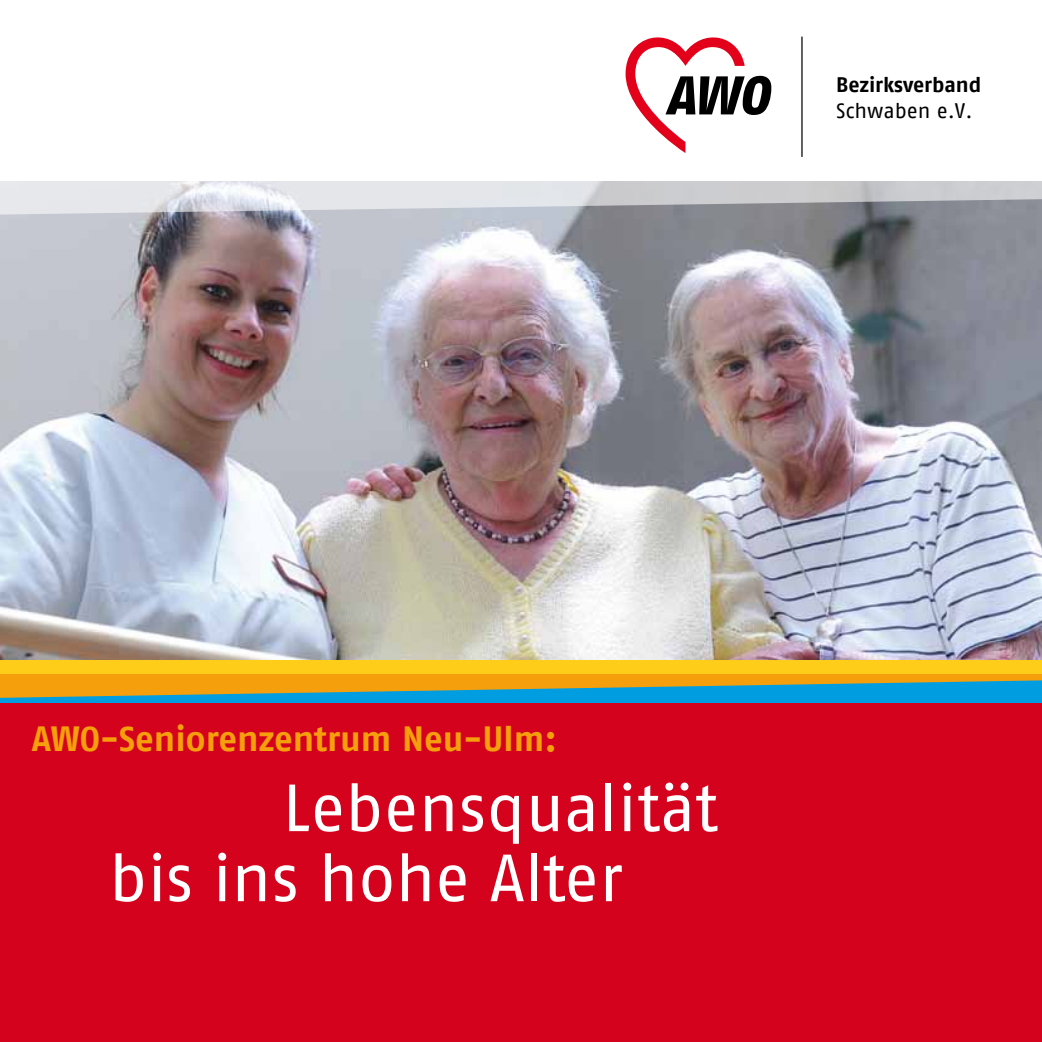
<style>
.page{position:relative;width:1042px;height:1042px;background:#fff}
.page>*{position:absolute;margin:0;border:0;box-sizing:border-box;transform-origin:0 0}
.t1{font:66.5px/70px "AWO Fago Office";color:#fff}
.t2{font:700 35px "AWO Fago Office";color:#f59f0d}
.t3{font:700 21px "AWO Fago Office";letter-spacing:-.005em;color:#000}
.t4{font:21px "AWO Fago Office";color:#000}
</style>
<div class="page">
<img style="left:0;top:215px;width:1042px;height:445px">
<div style="left:0;top:702px;width:1042px;height:340px;background:#d4021d"></div>
<svg style="left:0;top:181px;width:1042px;height:34px;background:#cacbd0"></svg>
<svg style="left:625px;top:37px;width:146px;height:116px"></svg>
<hr style="left:801px;top:37px;width:1px;height:120px;background:#000">
<div style="left:0;top:672px;width:1042px;height:30px;background:#009ee0"></div>
<svg style="left:0;top:673px;width:1042px;height:25px"></svg>
<div style="left:0;top:660px;width:1042px;height:13px;background:#fecd1a"></div>
<p class="t3" style="left:836px;top:73px;width:147px">Bezirksverband</p>
<p class="t4" style="left:836px;top:98px;width:138px">Schwaben e.V.</p>
<p class="t2" style="left:32px;top:718px;width:527px">AWO-Seniorenzentrum Neu-Ulm:</p>
<p class="t1" style="left:109px;top:772px;width:611px;text-indent:174px">Lebensqualität bis ins hohe Alter</p>
</div>
